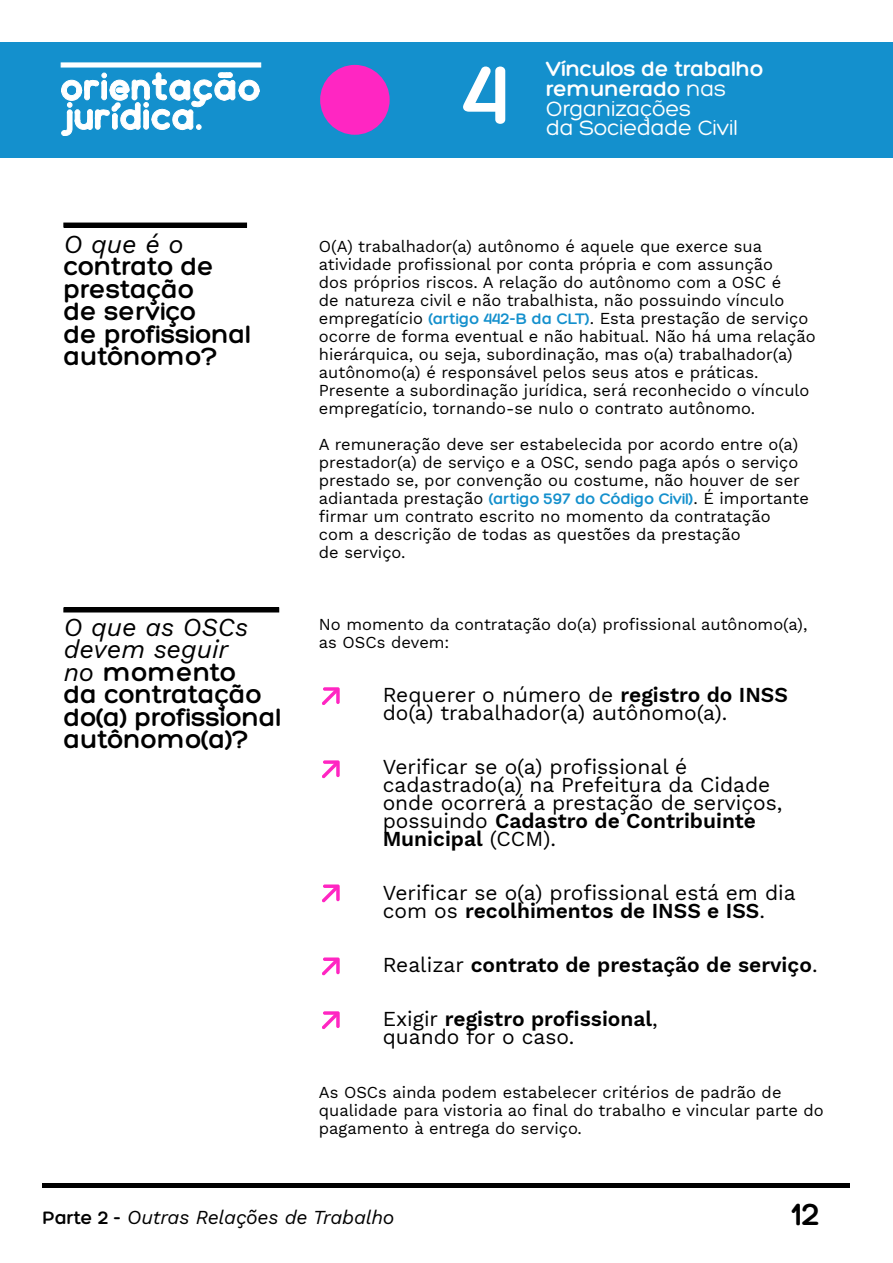
<style>
.page{position:relative;width:893px;height:1263px;background:#fff}
.page>*{position:absolute;margin:0;border:0;box-sizing:border-box;transform-origin:0 0}
.t1{font:700 90px "Hero";color:#fff}
.t2{font:700 33px "Hero";color:#000}
.t3{font:700 27px/22.5px "Hero";color:#000}
.t4{font:italic 25.5px/22.5px "Work Sans";color:#000}
.t5{font:22.5px/19.5px "Hero";letter-spacing:-.01em;color:#fff}
.t6{font:21px/18px "Work Sans";color:#000}
.t7{font:italic 19.5px "Work Sans";letter-spacing:-.01em;color:#000}
.t8{font:16.5px/18px "Work Sans";color:#000}
.s1{font-family:"Work Sans";font-weight:400;font-style:italic;font-size:25.5px}
.s2{font-weight:700}
.s3{font-family:"Hero";font-weight:700;color:#1490cd}
.s4{font-family:"Hero";font-weight:700;font-style:normal}
</style>
<div class="page">
<hr style="left:43px;top:1184px;width:807px;height:4px;background:#000">
<div style="left:0;top:43px;width:893px;height:115px;background:#1490cd"></div>
<svg style="left:320px;top:65px;width:70px;height:70px"></svg>
<hr style="left:61px;top:63px;width:200px;height:4px;background:#fff">
<svg style="left:61px;top:73px;width:198px;height:63px"></svg>
<div style="left:64px;top:223px;width:183px;height:4px;border:1px solid #000"></div>
<div style="left:64px;top:608px;width:215px;height:4px;border:1px solid #000"></div>
<svg style="left:322px;top:687px;width:18px;height:18px"></svg>
<svg style="left:322px;top:760px;width:18px;height:18px"></svg>
<svg style="left:322px;top:884px;width:18px;height:18px"></svg>
<svg style="left:322px;top:1011px;width:18px;height:18px"></svg>
<svg style="left:322px;top:957px;width:18px;height:18px"></svg>
<h3 class="t4" style="left:64px;top:231px;width:121px">O que é o</h3>
<h3 class="t3" style="left:64px;top:257px;width:189px">contrato de prestação<br>de serviço<br>de profissional autônomo?</h3>
<h3 class="t4" style="left:64px;top:614px;width:186px">O que as OSCs devem seguir</h3>
<h3 class="t3" style="left:64px;top:662px;width:219px"><span class="s1">no</span> momento<br>da contratação do(a) profissional autônomo(a)?</h3>
<h1 class="t1" style="left:463px;top:47px;width:48px">4</h1>
<h3 class="t5" style="left:546px;top:60px;width:219px"><span class="s2">Vínculos de trabalho remunerado</span> nas<br>Organizações<br>da Sociedade Civil</h3>
<p class="t8" style="left:319px;top:237px;width:498px">O(A) trabalhador(a) autônomo é aquele que exerce sua atividade profissional por conta própria e com assunção<br>dos próprios riscos. A relação do autônomo com a OSC é<br>de natureza civil e não trabalhista, não possuindo vínculo empregatício <span class="s3">(artigo 442-B da CLT)</span>. Esta prestação de serviço ocorre de forma eventual e não habitual. Não há uma relação hierárquica, ou seja, subordinação, mas o(a) trabalhador(a) autônomo(a) é responsável pelos seus atos e práticas.<br>Presente a subordinação jurídica, será reconhecido o vínculo empregatício, tornando-se nulo o contrato autônomo.</p>
<p class="t8" style="left:319px;top:435px;width:491px">A remuneração deve ser estabelecida por acordo entre o(a) prestador(a) de serviço e a OSC, sendo paga após o serviço prestado se, por convenção ou costume, não houver de ser adiantada prestação <span class="s3">(artigo 597 do Código Civil)</span>. É importante firmar um contrato escrito no momento da contratação com a descrição de todas as questões da prestação<br>de serviço.</p>
<p class="t8" style="left:319px;top:615px;width:490px">No momento da contratação do(a) profissional autônomo(a), as OSCs devem:</p>
<p class="t6" style="left:383px;top:685px;width:407px">Requerer o número de registro do INSS do(a) trabalhador(a) autônomo(a).</p>
<p class="t6" style="left:383px;top:757px;width:401px">Verificar se o(a) profissional é cadastrado(a) na Prefeitura da Cidade onde ocorrerá a prestação de serviços, possuindo Cadastro de Contribuinte Municipal (CCM).</p>
<p class="t6" style="left:383px;top:883px;width:415px">Verificar se o(a) profissional está em dia com os recolhimentos de INSS e ISS.</p>
<p class="t6" style="left:383px;top:955px;width:436px">Realizar contrato de prestação de serviço.</p>
<p class="t6" style="left:383px;top:1009px;width:277px">Exigir registro profissional, quando for o caso.</p>
<p class="t8" style="left:319px;top:1083px;width:506px">As OSCs ainda podem estabelecer critérios de padrão de qualidade para vistoria ao final do trabalho e vincular parte do pagamento à entrega do serviço.</p>
<p class="t7" style="left:43px;top:1203px;width:353px"><span class="s4">Parte 2 -</span> Outras Relações de Trabalho</p>
<h2 class="t2" style="left:791px;top:1197px;width:31px">12</h2>
</div>
